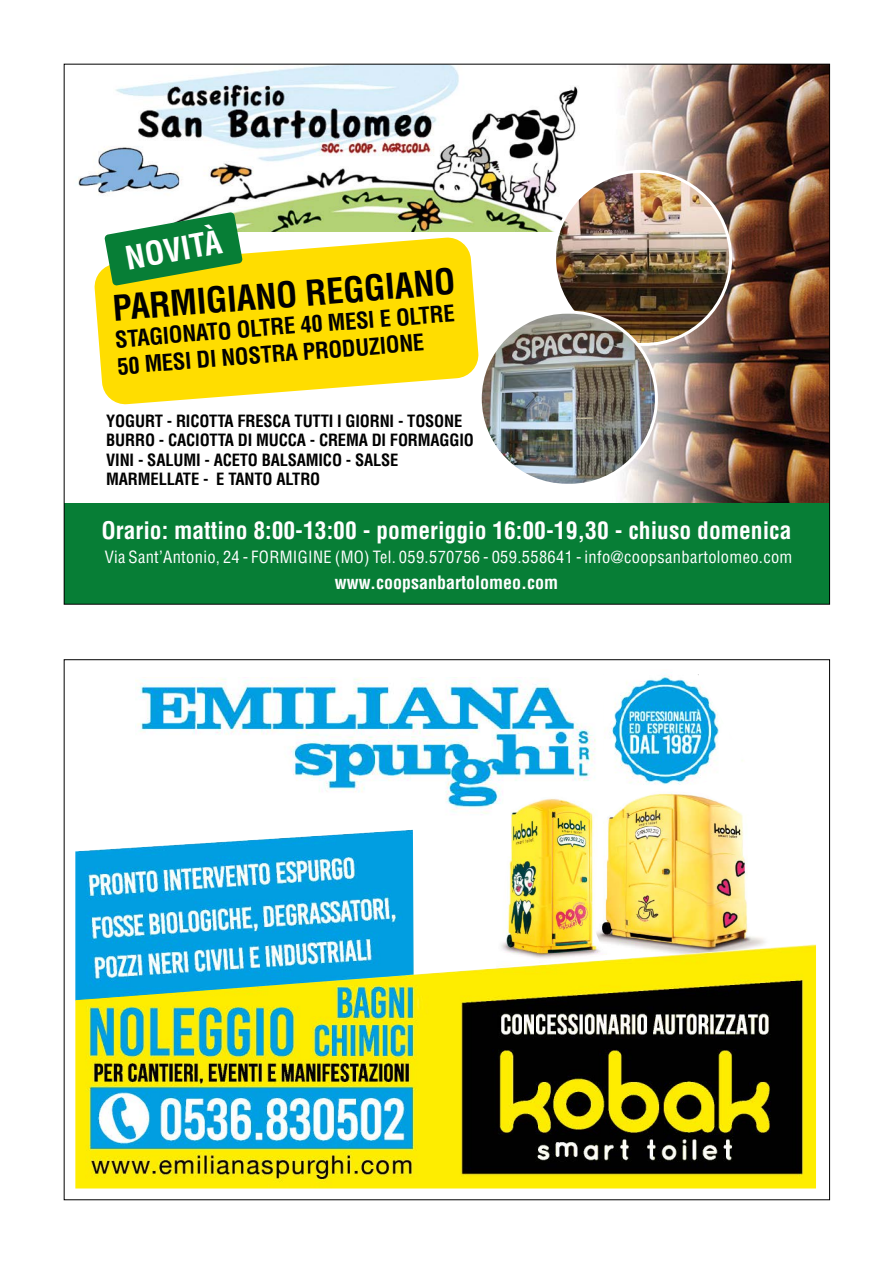
<style>
.page{position:relative;width:893px;height:1263px;background:#fff}
.page>*{position:absolute;margin:0;border:0;box-sizing:border-box;transform-origin:0 0}
.t1{font:700 condensed 34.5px "Helvetica LT Std";color:#000}
.t2{font:700 condensed 31.8px "Helvetica LT Std";color:#fff}
.t3{font:700 condensed 23.55px "Helvetica LT Std";color:#fff}
.t4{font:700 condensed 22.5px/27px "Helvetica LT Std";color:#000}
.t5{font:700 condensed 18px "Helvetica LT Std";color:#fff}
.t6{font:700 condensed 16.5px/19.5px "Helvetica LT Std";letter-spacing:-.01em;color:#000}
.t7{font:condensed 16.5px "Helvetica LT Std";letter-spacing:.02em;color:#fff}
</style>
<div class="page">
<img style="left:557px;top:66px;width:271px;height:438px">
<img style="left:78px;top:66px;width:511px;height:165px">
<div style="left:64px;top:504px;width:765px;height:100px;background:#077e36"></div>
<img style="left:554px;top:171px;width:177px;height:173px;border-radius:86px">
<img style="left:480px;top:312px;width:176px;height:173px;border-radius:87px">
<div style="left:479px;top:311px;width:179px;height:176px;border:3px solid #fff;border-radius:87px"></div>
<svg style="left:94px;top:237px;width:385px;height:168px;background:#ffe227"></svg>
<svg style="left:104px;top:212px;width:139px;height:74px;background:#58a24d"></svg>
<img style="left:611px;top:793px;width:154px;height:151px">
<img style="left:75px;top:830px;width:339px;height:114px">
<img style="left:136px;top:677px;width:460px;height:137px">
<img style="left:605px;top:674px;width:138px;height:111px">
<img style="left:75px;top:944px;width:741px;height:244px">
<img style="left:496px;top:796px;width:115px;height:171px">
<h2 class="t2" style="left:122px;top:239px;width:99px;rotate:-10deg">NOVITÀ</h2>
<h1 class="t1" style="left:111px;top:288px;width:345px;rotate:-5deg">PARMIGIANO REGGIANO</h1>
<h3 class="t4" style="left:114px;top:327px;width:342px;rotate:-5deg">STAGIONATO OLTRE 40 MESI E OLTRE<br>50 MESI DI NOSTRA PRODUZIONE</h3>
<p class="t6" style="left:106px;top:411px;width:369px">YOGURT - RICOTTA FRESCA TUTTI I GIORNI - TOSONE BURRO - CACIOTTA DI MUCCA - CREMA DI FORMAGGIO VINI - SALUMI - ACETO BALSAMICO - SALSE MARMELLATE - E TANTO ALTRO</p>
<h3 class="t3" style="left:101px;top:515px;width:691px">Orario: mattino 8:00-13:00 - pomeriggio 16:00-19,30 - chiuso domenica</h3>
<p class="t7" style="left:105px;top:547px;width:689px">Via Sant’Antonio, 24 - FORMIGINE (MO) Tel. 059.570756 - 059.558641 - info@coopsanbartolomeo.com</p>
<p class="t5" style="left:335px;top:571px;width:225px">www.coopsanbartolomeo.com</p>
</div>
